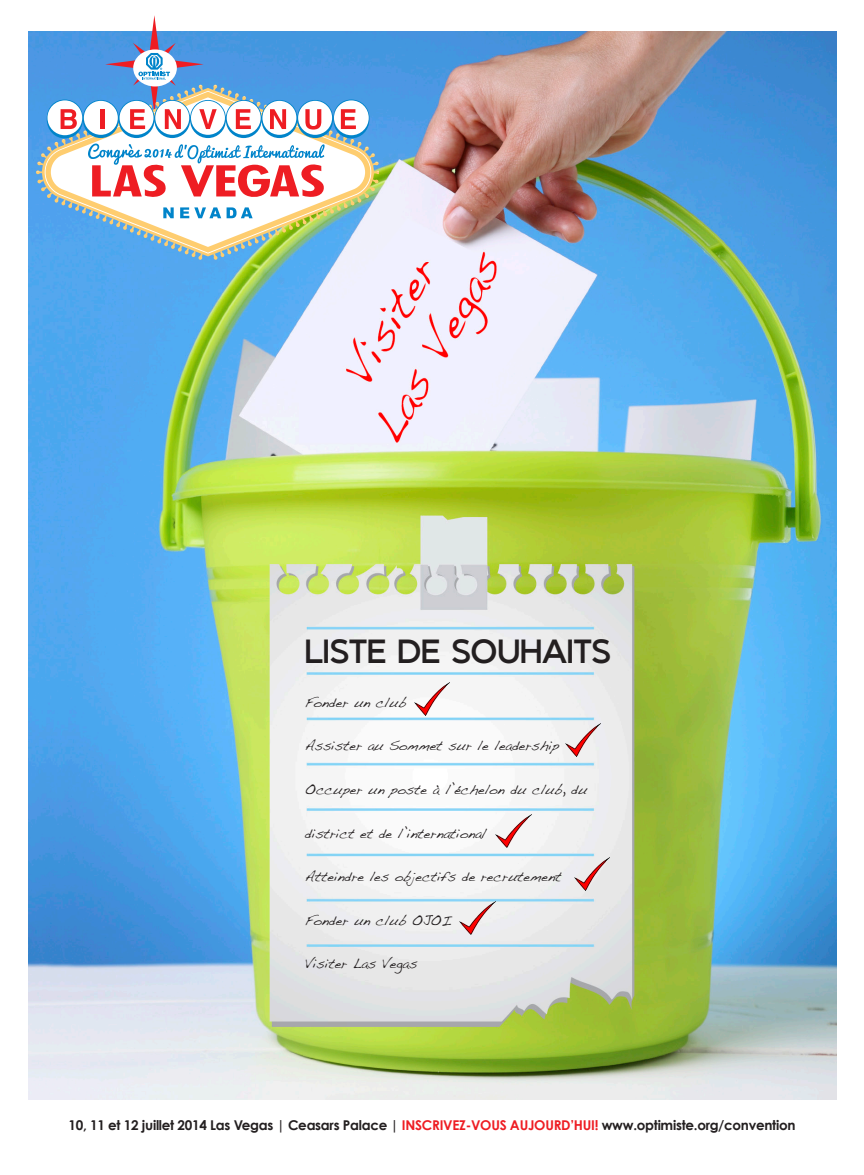
<style>
.page{position:relative;width:864px;height:1175px;background:#fff}
.page>*{position:absolute;margin:0;border:0;box-sizing:border-box;transform-origin:0 0}
.t1{font:30px "Monteforte";color:#231f20}
.t2{font:13.5px "Handwriting Dakota";color:#231f20}
.t3{font:700 13.5px "Century Gothic";letter-spacing:-.02em;color:#231f20}
.s1{color:#ee1d23}
</style>
<div class="page">
<img style="left:28px;top:31px;width:808px;height:1069px">
<img style="left:414px;top:682px;width:36px;height:33px">
<img style="left:565px;top:724px;width:36px;height:33px">
<img style="left:459px;top:902px;width:36px;height:33px">
<img style="left:496px;top:814px;width:35px;height:33px">
<img style="left:574px;top:857px;width:36px;height:33px">
<svg style="left:36px;top:84px;width:343px;height:176px;fill:#54a7ee"></svg>
<svg style="left:46px;top:198px;width:324px;height:55px;fill:#54acee"></svg>
<svg style="left:51px;top:198px;width:314px;height:49px"></svg>
<svg style="left:163px;top:207px;width:90px;height:11px"></svg>
<svg style="left:37px;top:15px;width:342px;height:183px"></svg>
<h1 class="t1" style="left:305px;top:631px;width:308px">LISTE DE SOUHAITS</h1>
<p class="t2" style="left:305px;top:694px;width:102px">Fonder un club</p>
<p class="t2" style="left:305px;top:738px;width:256px">Assister au Sommet sur le leadership</p>
<p class="t2" style="left:305px;top:781px;width:284px">Occuper un poste à l’échelon du club, du</p>
<p class="t2" style="left:305px;top:825px;width:183px">district et de l’international</p>
<p class="t2" style="left:305px;top:868px;width:258px">Atteindre les objectifs de recrutement</p>
<p class="t2" style="left:305px;top:912px;width:147px">Fonder un club OJOI</p>
<p class="t2" style="left:305px;top:955px;width:114px">Visiter Las Vegas</p>
<p class="t3" style="left:69px;top:1116px;width:729px">10, 11 et 12 juillet 2014 Las Vegas | Ceasars Palace | <span class="s1">INSCRIVEZ-VOUS AUJOURD’HUI!</span> www.optimiste.org/convention</p>
</div>
